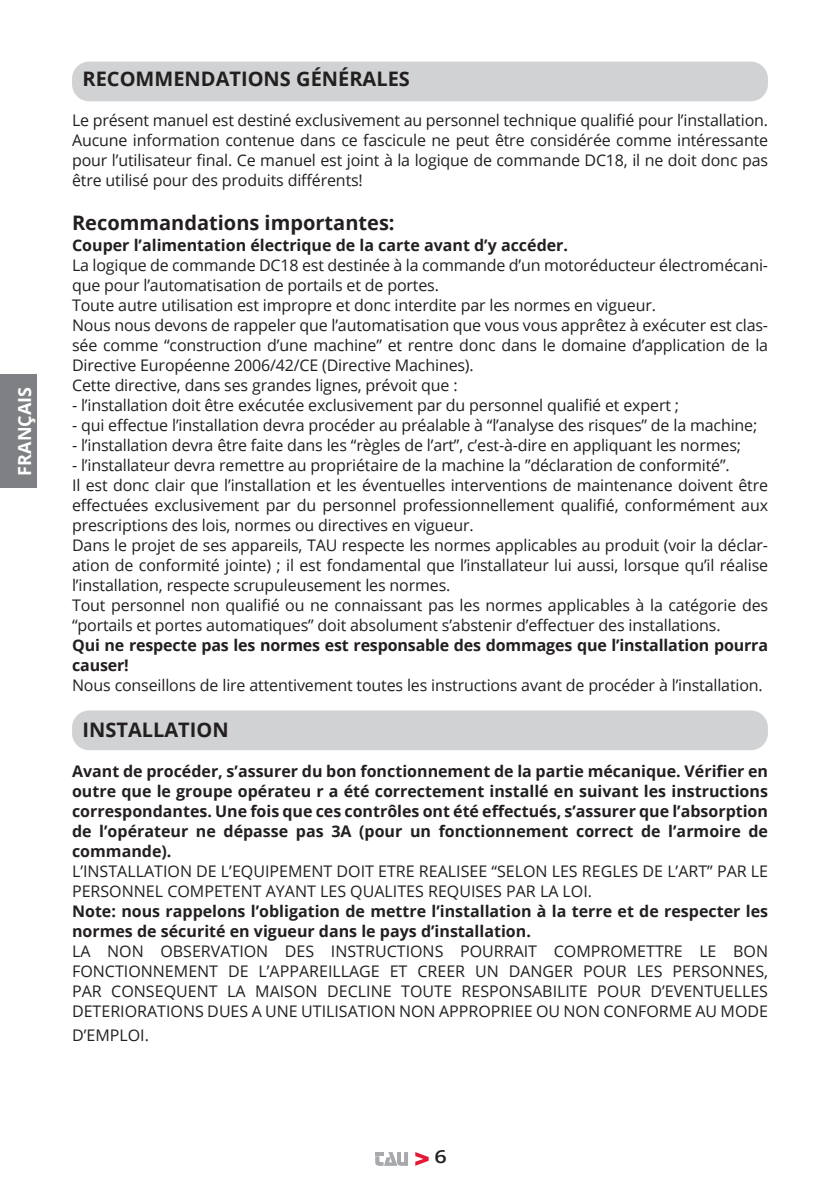
<style>
.page{position:relative;width:840px;height:1191px;background:#fff}
.page>*{position:absolute;margin:0;border:0;box-sizing:border-box;transform-origin:0 0}
.Rientro_negativo{font:700 20px "Open Sans";color:#231f20}
.t1{font:700 18px "Open Sans";color:#fff}
.t2{font:600 18px "Open Sans";color:#231f20;scale:1.2 1}
.Testo{font:16px/20px "Open Sans";letter-spacing:-.01em;color:#231f20;text-align:justify}
.Testo-2{font:700 16px/20px "Open Sans";color:#231f20}
.Rientro_negativo-2{font:700 16px "Open Sans";color:#231f20}
</style>
<div class="page">
<svg style="left:415px;top:1152px;width:13px;height:13px"></svg>
<svg style="left:375px;top:1152px;width:33px;height:13px"></svg>
<div style="left:72px;top:62px;width:695px;height:39px;background:#d1d2d4;border-radius:17px"></div>
<div style="left:72px;top:710px;width:695px;height:40px;background:#d1d2d4;border-radius:17px"></div>
<div style="left:0;top:374px;width:37px;height:114px;background:#7e8083"></div>
<p class="t1" style="left:12px;top:476px;width:90px;rotate:-90deg">FRANÇAIS</p>
<p class="Rientro_negativo" style="left:82px;top:64px;width:329px">RECOMMENDATIONS GÉNÉRALES</p>
<p class="Testo" style="left:72px;top:109px;width:697px">Le présent manuel est destiné exclusivement au personnel technique qualifié pour l’installation.<br>Aucune information contenue dans ce fascicule ne peut être considérée comme intéressante pour l’utilisateur final. Ce manuel est joint à la logique de commande DC18, il ne doit donc pas être utilisé pour des produits différents!</p>
<p class="Rientro_negativo" style="left:72px;top:208px;width:324px">Recommandations importantes:</p>
<p class="Rientro_negativo-2" style="left:72px;top:234px;width:497px">Couper l’alimentation électrique de la carte avant d’y accéder.</p>
<p class="Testo" style="left:72px;top:255px;width:697px">La logique de commande DC18 est destinée à la commande d’un motoréducteur électromécani&shy;que pour l’automatisation de portails et de portes.</p>
<p class="Testo" style="left:72px;top:295px;width:585px">Toute autre utilisation est impropre et donc interdite par les normes en vigueur.</p>
<p class="Testo" style="left:72px;top:315px;width:697px">Nous nous devons de rappeler que l’automatisation que vous vous apprêtez à exécuter est clas&shy;sée comme “construction d’une machine” et rentre donc dans le domaine d’application de la Directive Européenne 2006/42/CE (Directive Machines).</p>
<p class="Testo" style="left:72px;top:375px;width:387px">Cette directive, dans ses grandes lignes, prévoit que :</p>
<p class="Testo" style="left:72px;top:395px;width:608px">- l’installation doit être exécutée exclusivement par du personnel qualifié et expert ;</p>
<p class="Testo" style="left:72px;top:415px;width:686px">- qui effectue l’installation devra procéder au préalable à “l’analyse des risques” de la machine;</p>
<p class="Testo" style="left:72px;top:435px;width:670px">- l’installation devra être faite dans les “règles de l’art”, c’est-à-dire en appliquant les normes;</p>
<p class="Testo" style="left:72px;top:455px;width:658px">- l’installateur devra remettre au propriétaire de la machine la ”déclaration de conformité”.</p>
<p class="Testo" style="left:72px;top:475px;width:697px">Il est donc clair que l’installation et les éventuelles interventions de maintenance doivent être effectuées exclusivement par du personnel professionnellement qualifié, conformément aux prescriptions des lois, normes ou directives en vigueur.</p>
<p class="Testo" style="left:72px;top:535px;width:697px">Dans le projet de ses appareils, TAU respecte les normes applicables au produit (voir la déclar&shy;ation de conformité jointe) ; il est fondamental que l’installateur lui aussi, lorsque qu’il réalise l’installation, respecte scrupuleusement les normes.</p>
<p class="Testo" style="left:72px;top:595px;width:697px">Tout personnel non qualifié ou ne connaissant pas les normes applicables à la catégorie des “portails et portes automatiques” doit absolument s’abstenir d’effectuer des installations.</p>
<p class="Testo-2" style="left:72px;top:635px;width:697px">Qui ne respecte pas les normes est responsable des dommages que l’installation pourra causer!</p>
<p class="Testo" style="left:72px;top:675px;width:692px">Nous conseillons de lire attentivement toutes les instructions avant de procéder à l’installation.</p>
<p class="Rientro_negativo" style="left:82px;top:715px;width:148px">INSTALLATION</p>
<p class="Testo-2" style="left:72px;top:761px;width:697px;text-align:justify">Avant de procéder, s’assurer du bon fonctionnement de la partie mécanique. Vérifier en outre que le groupe opérateu r a été correctement installé en suivant les instructions correspondantes. Une fois que ces contrôles ont été effectués, s’assurer que l’absorption de l’opérateur ne dépasse pas 3A (pour un fonctionnement correct de l’armoire de commande).</p>
<p class="Testo" style="left:72px;top:861px;width:697px">L’INSTALLATION DE L’EQUIPEMENT DOIT ETRE REALISEE “SELON LES REGLES DE L’ART” PAR LE<br>PERSONNEL COMPETENT AYANT LES QUALITES REQUISES PAR LA LOI.</p>
<p class="Testo-2" style="left:72px;top:901px;width:697px">Note: nous rappelons l’obligation de mettre l’installation à la terre et de respecter les normes de sécurité en vigueur dans le pays d’installation.</p>
<p class="Testo" style="left:72px;top:941px;width:697px">LA NON OBSERVATION DES INSTRUCTIONS POURRAIT COMPROMETTRE LE BON FONCTIONNEMENT DE L’APPAREILLAGE ET CREER UN DANGER POUR LES PERSONNES, PAR CONSEQUENT LA MAISON DECLINE TOUTE RESPONSABILITE POUR D’EVENTUELLES DETERIORATIONS DUES A UNE UTILISATION NON APPROPRIEE OU NON CONFORME AU MODE</p>
<p class="Testo" style="left:72px;top:1025px;width:78px">D’EMPLOI.</p>
<p class="t2" style="left:434px;top:1143px;width:12px">6</p>
</div>
